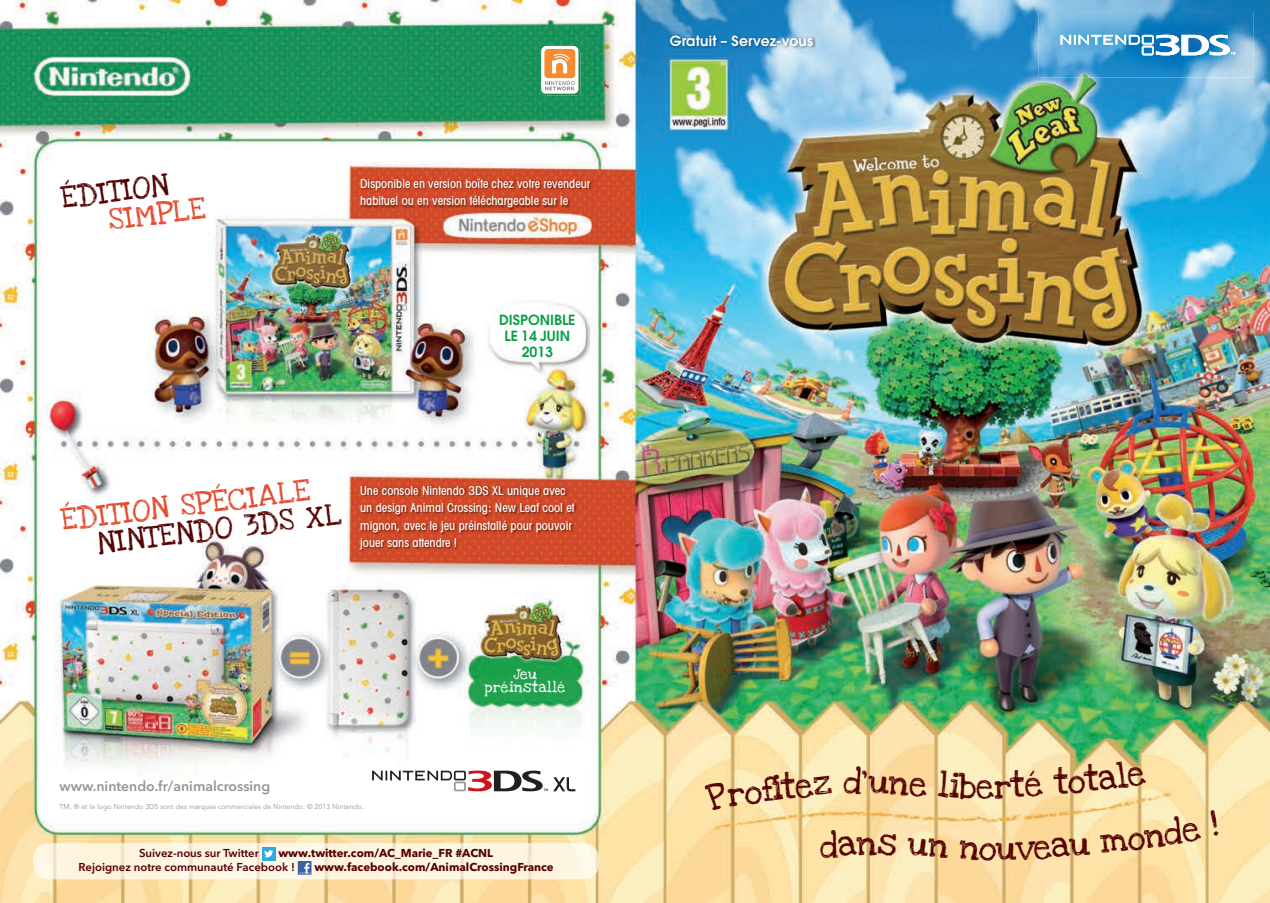
<style>
.page{position:relative;width:1270px;height:903px;background:#fff}
.page>*{position:absolute;margin:0;border:0;box-sizing:border-box;transform-origin:0 0}
.t1{font:25.72px "Love Ya Like A Sister";color:#520000}
.t2{font:22.93px "Love Ya Like A Sister";color:#e54b30}
.t3{font:22.93px "Love Ya Like A Sister";color:#520000}
.t4{font:600 14px "Avenir Next LT Pro";color:#939598}
.t5{font:600 14px/15.8px "Avant Garde";color:#0a9f46;text-align:center}
.t6{font:600 14px "Avant Garde";letter-spacing:.015em;color:#fff}
.t7{font:500 condensed 12.25px/17.5px "Avant Garde";color:#fff}
.t8{font:700 11.38px "Avenir Next LT Pro";color:#520000}
.t9{font:600 11.38px "Avenir Next LT Pro";color:#520000}
.t10{font:11.03px/13.3px "Love Ya Like A Sister";letter-spacing:.03em;color:#fff;text-align:center}
.t11{font:7px "Avenir";letter-spacing:.005em;color:#939598}
</style>
<div class="page">
<img style="left:0;top:0;width:1270px;height:903px">
<img style="left:669px;top:34px;width:147px;height:14px">
<img style="left:543px;top:48px;width:37px;height:48px">
<svg style="left:541px;top:46px;width:37px;height:48px"></svg>
<div style="left:544px;top:49px;width:31px;height:29px;background:#f58b32;border-radius:4px"></div>
<svg style="left:552px;top:54px;width:18px;height:19px"></svg>
<svg style="left:545px;top:81px;width:32px;height:11px"></svg>
<svg style="left:372px;top:770px;width:203px;height:21px"></svg>
<img style="left:1039px;top:12px;width:215px;height:65px">
<svg style="left:1061px;top:35px;width:174px;height:20px"></svg>
<img style="left:361px;top:178px;width:232px;height:32px">
<img style="left:359px;top:486px;width:218px;height:65px">
<img style="left:33px;top:843px;width:566px;height:36px">
<div style="left:262px;top:847px;width:14px;height:14px;background:#2aaae1"></div>
<svg style="left:264px;top:850px;width:9px;height:7px"></svg>
<div style="left:298px;top:861px;width:13px;height:14px;background:#3e60a2"></div>
<svg style="left:299px;top:863px;width:12px;height:11px"></svg>
<svg style="left:704px;top:780px;width:59px;height:31px;background:#fae4ab"></svg>
<svg style="left:813px;top:776px;width:19px;height:19px"></svg>
<svg style="left:869px;top:776px;width:58px;height:21px"></svg>
<svg style="left:938px;top:760px;width:208px;height:39px;background:#f8e4b0"></svg>
<svg style="left:819px;top:830px;width:58px;height:29px;background:#fae0a5"></svg>
<svg style="left:908px;top:838px;width:41px;height:20px"></svg>
<svg style="left:959px;top:837px;width:131px;height:24px;background:#fadca2"></svg>
<svg style="left:1100px;top:810px;width:119px;height:44px;background:#fae2a8"></svg>
<h2 class="t3" style="left:59px;top:179px;width:110px;rotate:-7deg">ÉDITION</h2>
<h2 class="t2" style="left:106px;top:201px;width:99px;rotate:-7deg">SIMPLE</h2>
<p class="t7" style="left:360px;top:174px;width:232px">Disponible en version boîte chez votre revendeur habituel ou en version téléchargeable sur le</p>
<p class="t5" style="left:499px;top:312px;width:78px">DISPONIBLE<br>LE 14 JUIN<br>2013</p>
<h2 class="t2" style="left:59px;top:501px;width:252px;rotate:-7deg">ÉDITION SPÉCIALE</h2>
<h2 class="t3" style="left:95px;top:525px;width:247px;rotate:-7deg">NINTENDO 3DS XL</h2>
<p class="t7" style="left:360px;top:481px;width:216px">Une console Nintendo 3DS XL unique avec un design Animal Crossing: New Leaf cool et mignon, avec le jeu préinstallé pour pouvoir jouer sans attendre !</p>
<p class="t10" style="left:485px;top:667px;width:82px">Jeu préinstallé</p>
<p class="t4" style="left:60px;top:777px;width:212px">www.nintendo.fr/animalcrossing</p>
<p class="t11" style="left:60px;top:803px;width:306px">TM, ® et le logo Nintendo 3DS sont des marques commerciales de Nintendo. © 2013 Nintendo.</p>
<p class="t9" style="left:139px;top:846px;width:121px">Suivez-nous sur Twitter</p>
<p class="t8" style="left:278px;top:846px;width:216px">www.twitter.com/AC_Marie_FR #ACNL</p>
<p class="t9" style="left:79px;top:860px;width:218px">Rejoignez notre communauté Facebook !</p>
<p class="t8" style="left:314px;top:860px;width:241px">www.facebook.com/AnimalCrossingFrance</p>
<p class="t6" style="left:670px;top:32px;width:145px">Gratuit – Servez-vous</p>
<h1 class="t1" style="left:759px;top:769px;width:53px;rotate:-7deg">fite</h1>
<h1 class="t1" style="left:843px;top:760px;width:26px">d'</h1>
<h1 class="t1" style="left:877px;top:822px;width:21px">s</h1>
</div>
